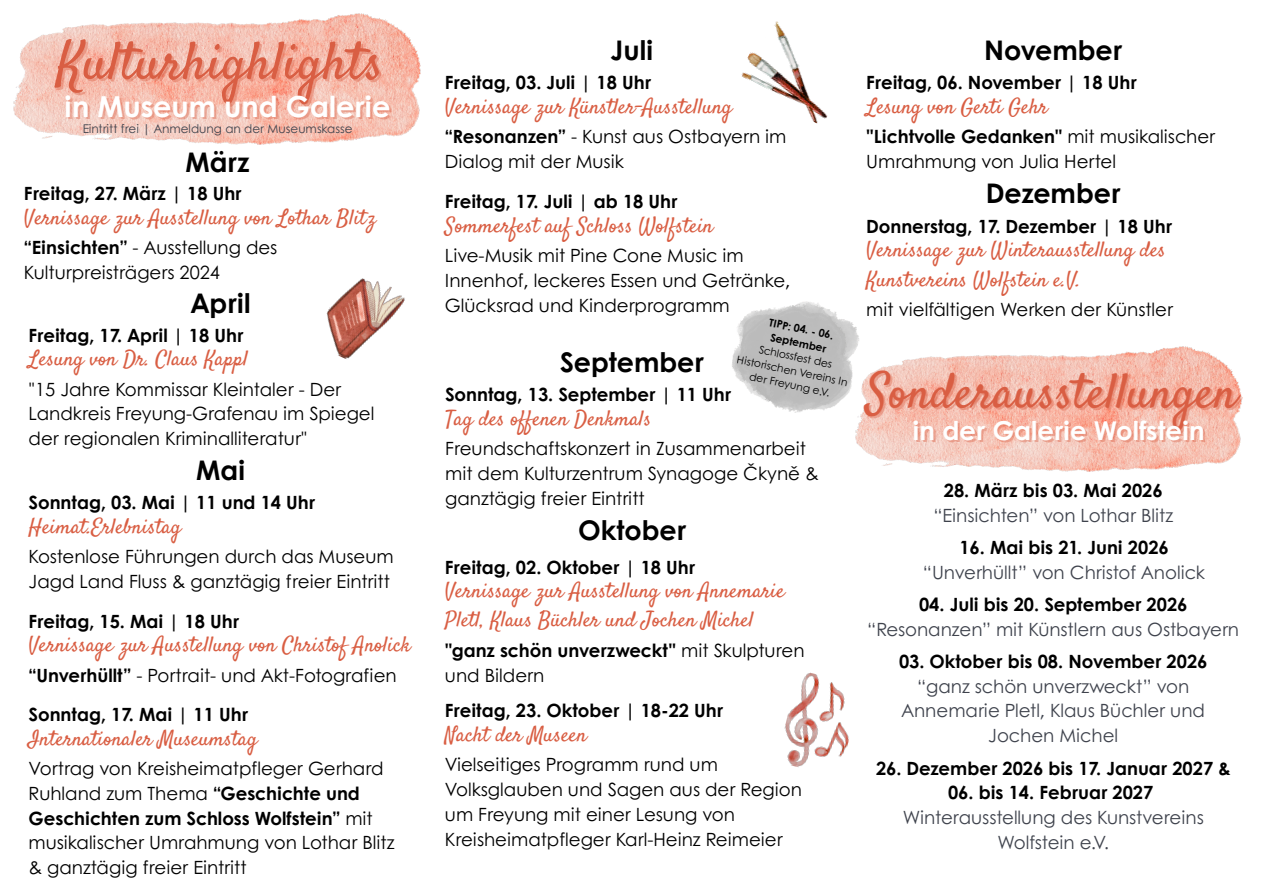
<style>
.page{position:relative;width:1264px;height:894px;background:#fff}
.page>*{position:absolute;margin:0;border:0;box-sizing:border-box;transform-origin:0 0}
.t1{font:53.4px "Satisfy";color:#d95e43}
.t2{font:49.2px "Satisfy";color:#d95e43}
.t3{font:700 28.8px "Century Gothic";color:#fff}
.t4{font:700 27px "Century Gothic";color:#000}
.t5{font:700 25.95px "Century Gothic";color:#fff}
.t6{font:21.3px/29.2px "Satisfy";color:#d95e43}
.t7{font:18.15px/24.8px "Century Gothic";color:#000}
.t8{font:700 18.15px/39.3px "Century Gothic";color:#000}
.t9{font:18.15px/24.8px "Century Gothic";color:#3f434d;text-align:center}
.t10{font:12px "Century Gothic";color:#3f434d}
.t11{font:10.65px/14.2px "Century Gothic";color:#000;text-align:center}
.t12{font:700 10.65px/14.2px "Century Gothic";color:#000;text-align:center}
.s1{font-weight:700}
.s2{font-weight:400}
</style>
<div class="page">
<img style="left:14px;top:13px;width:406px;height:132px">
<img style="left:855px;top:346px;width:386px;height:125px">
<img style="left:784px;top:672px;width:65px;height:95px">
<img style="left:326px;top:278px;width:79px;height:81px">
<img style="left:741px;top:21px;width:87px;height:103px">
<img style="left:732px;top:301px;width:127px;height:111px">
<h1 class="t1" style="left:57px;top:28px;width:327px">Kulturhighlights</h1>
<h3 class="t3" style="left:64px;top:84px;width:328px">in Museum und Galerie</h3>
<p class="t10" style="left:82px;top:120px;width:272px">Eintritt frei | Anmeldung an der Museumskasse</p>
<h3 class="t4" style="left:185px;top:141px;width:65px">März</h3>
<p class="t8" style="left:24px;top:173px;width:219px">Freitag, 27. März | 18 Uhr</p>
<p class="t6" style="left:24px;top:204px;width:353px">Vernissage zur Ausstellung von Lothar Blitz</p>
<p class="t7" style="left:24px;top:234px;width:255px"><span class="s1">“Einsichten”</span> - Ausstellung des<br>Kulturpreisträgers 2024</p>
<h3 class="t4" style="left:191px;top:283px;width:61px">April</h3>
<p class="t8" style="left:29px;top:314px;width:216px">Freitag, 17. April | 18 Uhr</p>
<p class="t6" style="left:29px;top:346px;width:221px">Lesung von Dr. Claus Kappl</p>
<p class="t7" style="left:29px;top:376px;width:347px">"15 Jahre Kommissar Kleintaler - Der<br>Landkreis Freyung-Grafenau im Spiegel der regionalen Kriminalliteratur"</p>
<h3 class="t4" style="left:196px;top:449px;width:51px">Mai</h3>
<p class="t8" style="left:29px;top:482px;width:288px">Sonntag, 03. Mai | 11 und 14 Uhr</p>
<p class="t6" style="left:29px;top:513px;width:154px">Heimat.Erlebnistag</p>
<p class="t7" style="left:29px;top:543px;width:366px">Kostenlose Führungen durch das Museum<br>Jagd Land Fluss &amp; ganztägig freier Eintritt</p>
<p class="t8" style="left:29px;top:600px;width:212px">Freitag, 15. Mai | 18 Uhr</p>
<p class="t6" style="left:29px;top:631px;width:383px">Vernissage zur Ausstellung von Christof Anolick</p>
<p class="t8" style="left:29px;top:654px;width:369px">“Unverhüllt” <span class="s2">- Portrait- und Akt-Fotografien<br></span>Sonntag, 17. Mai | 11 Uhr</p>
<p class="t6" style="left:29px;top:725px;width:230px">Internationaler Museumstag</p>
<p class="t7" style="left:29px;top:755px;width:367px">Vortrag von Kreisheimatpfleger Gerhard Ruhland zum Thema <span class="s1">“Geschichte und Geschichten zum Schloss Wolfstein”</span> mit musikalischer Umrahmung von Lothar Blitz &amp; ganztägig freier Eintritt</p>
<h3 class="t4" style="left:610px;top:30px;width:44px">Juli</h3>
<p class="t8" style="left:445px;top:62px;width:208px">Freitag, 03. Juli | 18 Uhr</p>
<p class="t6" style="left:445px;top:93px;width:289px">Vernissage zur Künstler-Ausstellung</p>
<p class="t7" style="left:445px;top:123px;width:343px"><span class="s1">“Resonanzen”</span> - Kunst aus Ostbayern im<br>Dialog mit der Musik</p>
<p class="t8" style="left:445px;top:181px;width:234px">Freitag, 17. Juli | ab 18 Uhr</p>
<p class="t6" style="left:445px;top:213px;width:270px">Sommerfest auf Schloss Wolfstein</p>
<p class="t7" style="left:445px;top:243px;width:347px">Live-Musik mit Pine Cone Music im<br>Innenhof, leckeres Essen und Getränke,<br>Glücksrad und Kinderprogramm</p>
<h3 class="t4" style="left:560px;top:341px;width:145px">September</h3>
<p class="t8" style="left:445px;top:374px;width:287px">Sonntag, 13. September | 11 Uhr</p>
<p class="t6" style="left:445px;top:405px;width:208px">Tag des offenen Denkmals</p>
<p class="t7" style="left:445px;top:435px;width:375px">Freundschaftskonzert in Zusammenarbeit mit dem Kulturzentrum Synagoge Čkyně &amp; ganztägig freier Eintritt</p>
<h3 class="t4" style="left:578px;top:509px;width:110px">Oktober</h3>
<p class="t8" style="left:445px;top:546px;width:252px">Freitag, 02. Oktober | 18 Uhr</p>
<p class="t6" style="left:445px;top:577px;width:341px">Vernissage zur Ausstellung von Annemarie<br>Pletl, Klaus Büchler und Jochen Michel</p>
<p class="t7" style="left:445px;top:637px;width:361px"><span class="s1">"ganz schön unverzweckt"</span> mit Skulpturen und Bildern</p>
<p class="t8" style="left:445px;top:690px;width:280px">Freitag, 23. Oktober | 18-22 Uhr</p>
<p class="t6" style="left:445px;top:721px;width:143px">Nacht der Museen</p>
<p class="t7" style="left:445px;top:751px;width:358px">Vielseitiges Programm rund um Volksglauben und Sagen aus der Region um Freyung mit einer Lesung von Kreisheimatpfleger Karl-Heinz Reimeier</p>
<p class="t12" style="left:771px;top:314px;width:67px;rotate:12deg">TIPP: 04. - 06.<br>September</p>
<p class="t11" style="left:742px;top:337px;width:114px;rotate:12deg">Schlossfest des<br>Historischen Vereins In der Freyung e.V.</p>
<h3 class="t4" style="left:984px;top:30px;width:140px">November</h3>
<p class="t8" style="left:866px;top:62px;width:272px">Freitag, 06. November | 18 Uhr</p>
<p class="t6" style="left:866px;top:93px;width:183px">Lesung von Gerti Gehr</p>
<p class="t7" style="left:866px;top:123px;width:350px"><span class="s1">"Lichtvolle Gedanken"</span> mit musikalischer<br>Umrahmung von Julia Hertel</p>
<h3 class="t4" style="left:985px;top:173px;width:136px">Dezember</h3>
<p class="t8" style="left:866px;top:205px;width:307px">Donnerstag, 17. Dezember | 18 Uhr</p>
<p class="t6" style="left:866px;top:237px;width:301px">Vernissage zur Winterausstellung des<br>Kunstvereins Wolfstein e.V.</p>
<p class="t7" style="left:866px;top:296px;width:308px">mit vielfältigen Werken der Künstler</p>
<h2 class="t2" style="left:866px;top:361px;width:372px">Sonderausstellungen</h2>
<h3 class="t5" style="left:912px;top:411px;width:293px">in der Galerie Wolfstein</h3>
<p class="t8" style="left:943px;top:470px;width:220px">28. März bis 03. Mai 2026</p>
<p class="t9" style="left:933px;top:502px;width:241px">“Einsichten” von Lothar Blitz</p>
<p class="t8" style="left:959px;top:526px;width:211px">16. Mai bis 21. Juni 2026</p>
<p class="t9" style="left:923px;top:558px;width:284px">“Unverhüllt” von Christof Anolick</p>
<p class="t8" style="left:919px;top:583px;width:270px">04. Juli bis 20. September 2026</p>
<p class="t9" style="left:867px;top:615px;width:373px">“Resonanzen” mit Künstlern aus Ostbayern</p>
<p class="t8" style="left:899px;top:640px;width:310px">03. Oktober bis 08. November 2026</p>
<p class="t9" style="left:901px;top:672px;width:305px">“ganz schön unverzweckt” von<br>Annemarie Pletl, Klaus Büchler und<br>Jochen Michel</p>
<p class="t8" style="left:876px;top:747px;width:356px">26. Dezember 2026 bis 17. Januar 2027 &amp;</p>
<p class="t8" style="left:948px;top:772px;width:207px">06. bis 14. Februar 2027</p>
<p class="t9" style="left:902px;top:804px;width:302px">Winterausstellung des Kunstvereins<br>Wolfstein e.V.</p>
</div>
